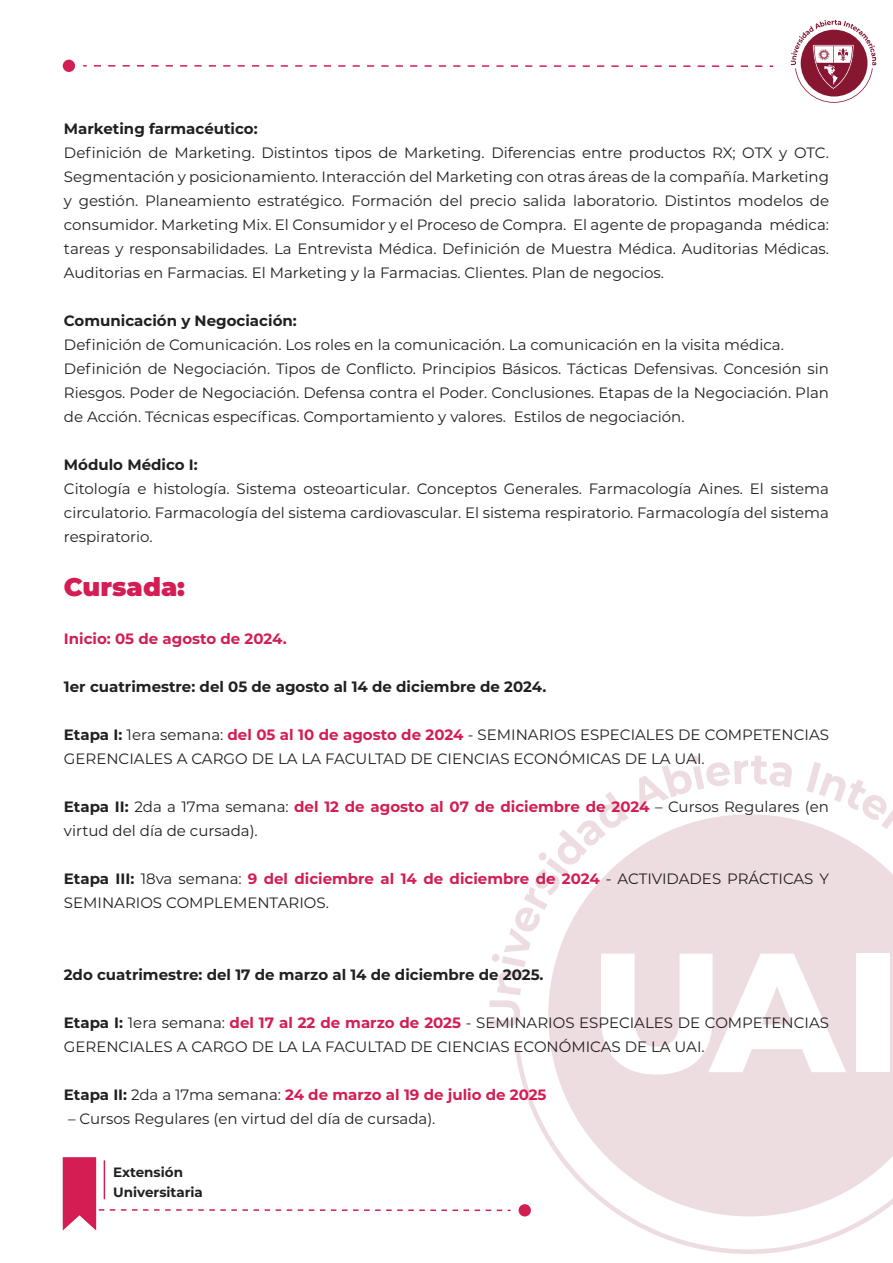
<style>
.page{position:relative;width:893px;height:1263px;background:#fff}
.page>*{position:absolute;margin:0;border:0;box-sizing:border-box;transform-origin:0 0}
.t1{font:900 25.5px "Montserrat";color:#d31d53}
.t2{font:15px/24px "Montserrat";color:#231f20}
.t3{font:700 15px "Montserrat";color:#231f20}
.t4{font:700 15px "Montserrat";color:#d31d53}
.t5{font:700 13.5px/20.9px "Montserrat";color:#231f20}
.s1{font-weight:700}
.s2{font-weight:700;color:#d31d53}
.s3{color:#231f20}
.s4{font-weight:400;color:#231f20}
</style>
<div class="page">
<svg style="left:94px;top:65px;width:679px;height:2px"></svg>
<div style="left:63px;top:60px;width:12px;height:12px;background:#d31d53;border-radius:50%"></div>
<svg style="left:62px;top:755px;width:831px;height:499px"></svg>
<div style="left:519px;top:1204px;width:12px;height:12px;background:#d31d53;border-radius:50%"></div>
<svg style="left:791px;top:20px;width:85px;height:83px"></svg>
<p class="t3" style="left:64px;top:117px;width:195px">Marketing farmacéutico:</p>
<p class="t2" style="left:64px;top:140px;width:767px;text-align:justify">Definición de Marketing. Distintos tipos de Marketing. Diferencias entre productos RX; OTX y OTC.<br>Segmentación y posicionamiento. Interacción del Marketing con otras áreas de la compañía. Marketing y gestión. Planeamiento estratégico. Formación del precio salida laboratorio. Distintos modelos de consumidor. Marketing Mix. El Consumidor y el Proceso de Compra. El agente de propaganda médica: tareas y responsabilidades. La Entrevista Médica. Definición de Muestra Médica. Auditorias Médicas.<br>Auditorias en Farmacias. El Marketing y la Farmacias. Clientes. Plan de negocios.</p>
<p class="t3" style="left:64px;top:309px;width:234px">Comunicación y Negociación:</p>
<p class="t2" style="left:64px;top:332px;width:767px">Definición de Comunicación. Los roles en la comunicación. La comunicación en la visita médica.<br>Definición de Negociación. Tipos de Conflicto. Principios Básicos. Tácticas Defensivas. Concesión sin Riesgos. Poder de Negociación. Defensa contra el Poder. Conclusiones. Etapas de la Negociación. Plan de Acción. Técnicas específicas. Comportamiento y valores. Estilos de negociación.</p>
<p class="t3" style="left:64px;top:453px;width:135px">Módulo Médico I:</p>
<p class="t2" style="left:64px;top:476px;width:767px;text-align:justify">Citología e histología. Sistema osteoarticular. Conceptos Generales. Farmacología Aines. El sistema circulatorio. Farmacología del sistema cardiovascular. El sistema respiratorio. Farmacología del sistema respiratorio.</p>
<h1 class="t1" style="left:64px;top:567px;width:123px">Cursada:</h1>
<p class="t4" style="left:64px;top:627px;width:224px">Inicio: 05 de agosto de 2024.</p>
<p class="t3" style="left:64px;top:675px;width:484px">1er cuatrimestre: del 05 de agosto al 14 de diciembre de 2024.</p>
<p class="t2" style="left:64px;top:722px;width:767px"><span class="s1">Etapa I:</span> 1era semana: <span class="s2">del 05 al 10 de agosto de 2024</span> - SEMINARIOS ESPECIALES DE COMPETENCIAS<br>GERENCIALES A CARGO DE LA LA FACULTAD DE CIENCIAS ECONÓMICAS DE LA UAI.</p>
<p class="t2" style="left:64px;top:794px;width:767px"><span class="s1">Etapa II:</span> 2da a 17ma semana: <span class="s2">del 12 de agosto al 07 de diciembre de 2024</span> – Cursos Regulares (en virtud del día de cursada).</p>
<p class="t2" style="left:64px;top:866px;width:766px"><span class="s1">Etapa III:</span> 18va semana: <span class="s2">9 del diciembre al 14 de diciembre de 2024</span> - ACTIVIDADES PRÁCTICAS Y<br>SEMINARIOS COMPLEMENTARIOS.</p>
<p class="t3" style="left:64px;top:963px;width:481px">2do cuatrimestre: del 17 de marzo al 14 de diciembre de 2025.</p>
<p class="t2" style="left:64px;top:1010px;width:767px"><span class="s1">Etapa I:</span> 1era semana: <span class="s2">del 17 al 22 de marzo de 2025</span> - SEMINARIOS ESPECIALES DE COMPETENCIAS<br>GERENCIALES A CARGO DE LA LA FACULTAD DE CIENCIAS ECONÓMICAS DE LA UAI.</p>
<p class="t4" style="left:64px;top:1083px;width:484px"><span class="s3">Etapa II:</span> <span class="s4">2da a 17ma semana:</span> 24 de marzo al 19 de julio de 2025</p>
<p class="t2" style="left:68px;top:1106px;width:369px">– Cursos Regulares (en virtud del día de cursada).</p>
<p class="t5" style="left:113px;top:1160px;width:91px">Extensión<br>Universitaria</p>
</div>
